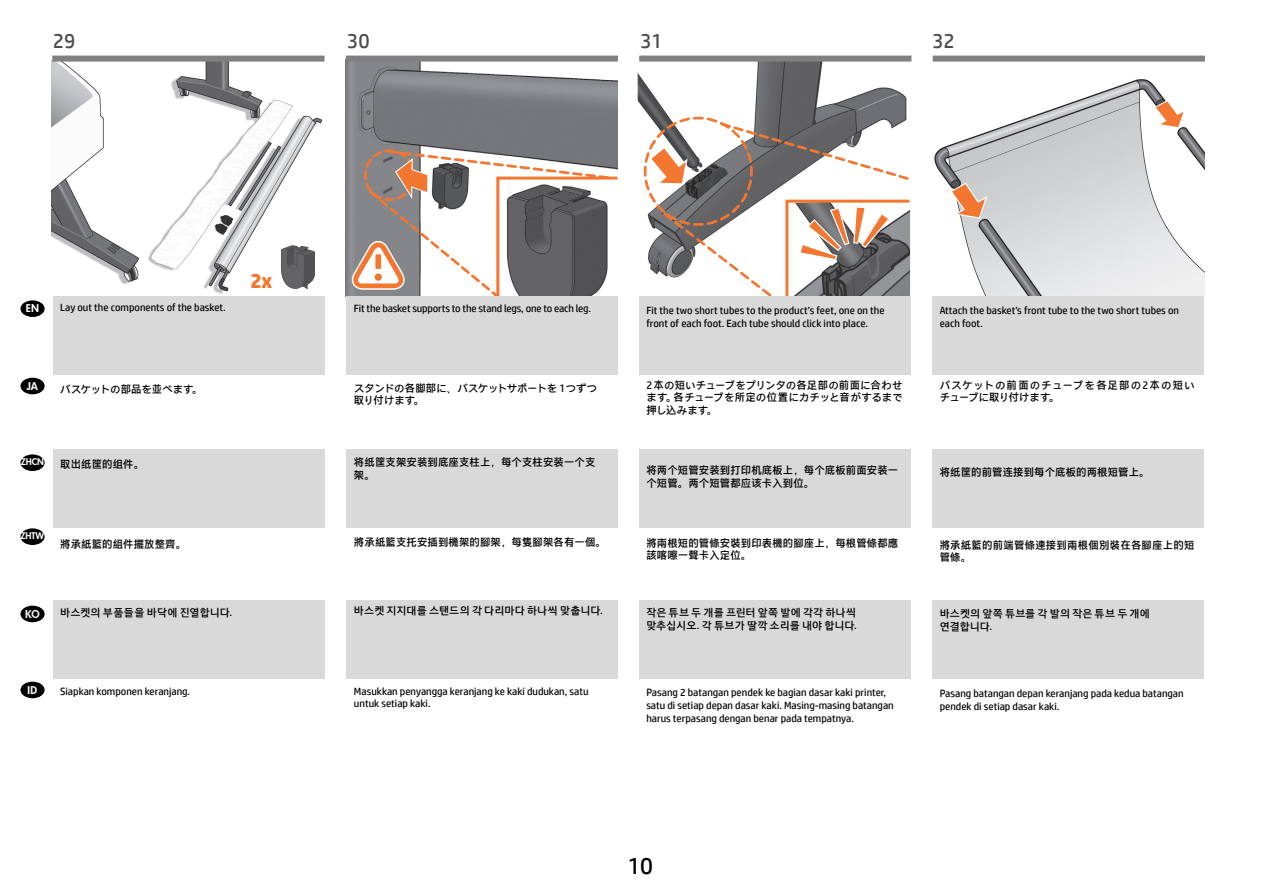
<style>
.page{position:relative;width:1262px;height:894px;background:#fff}
.page>*{position:absolute;margin:0;border:0;box-sizing:border-box;transform-origin:0 0}
.t1{font:24px "HP Simplified";color:#000}
.t2{font:21px "HP Simplified";color:#4d4d4d}
.t3{font:700 21px "HP Simplified";color:#f37730}
.t4{font:10.5px/12.6px "HP Simplified";color:#000}
.t5{font:10.5px/12.6px "HP Simplified Hans";color:#000}
.t6{font:10.5px/12.6px "HP Simplified Hangeul";letter-spacing:.005em;color:#000}
.t7{font:10.5px/12.6px "HP Simplified Hans";letter-spacing:.075em;color:#000}
.t8{font:10.5px/12.6px "HP Simplified Hans";letter-spacing:-.02em;color:#000}
.t9{font:10.5px "Futura Hv";letter-spacing:-.01em;color:#fff}
.t10{font:9px "Futura Hv";letter-spacing:-.01em;color:#fff}
</style>
<div class="page">
<img style="left:346px;top:62px;width:271px;height:234px">
<img style="left:51px;top:60px;width:274px;height:234px">
<img style="left:637px;top:62px;width:270px;height:53px">
<svg style="left:643px;top:115px;width:268px;height:181px"></svg>
<img style="left:934px;top:79px;width:271px;height:216px">
<svg style="left:1146px;top:95px;width:48px;height:42px"></svg>
<svg style="left:939px;top:177px;width:59px;height:52px"></svg>
<svg style="left:351px;top:148px;width:267px;height:148px"></svg>
<svg style="left:278px;top:243px;width:47px;height:49px"></svg>
<div style="left:53px;top:296px;width:272px;height:78px;background:#d9d9d9"></div>
<div style="left:639px;top:296px;width:272px;height:78px;background:#d9d9d9"></div>
<div style="left:346px;top:296px;width:272px;height:78px;background:#d9d9d9"></div>
<div style="left:932px;top:296px;width:272px;height:78px;background:#d9d9d9"></div>
<div style="left:53px;top:449px;width:272px;height:78px;background:#d9d9d9"></div>
<div style="left:639px;top:449px;width:272px;height:78px;background:#d9d9d9"></div>
<div style="left:346px;top:449px;width:272px;height:78px;background:#d9d9d9"></div>
<div style="left:932px;top:449px;width:272px;height:78px;background:#d9d9d9"></div>
<div style="left:53px;top:600px;width:272px;height:78px;background:#d9d9d9"></div>
<div style="left:639px;top:600px;width:272px;height:78px;background:#d9d9d9"></div>
<div style="left:346px;top:600px;width:272px;height:78px;background:#d9d9d9"></div>
<div style="left:932px;top:600px;width:272px;height:78px;background:#d9d9d9"></div>
<div style="left:20px;top:300px;width:25px;height:17px;background:#000;border-radius:50%"></div>
<div style="left:20px;top:377px;width:25px;height:17px;background:#000;border-radius:50%"></div>
<div style="left:20px;top:681px;width:25px;height:17px;background:#000;border-radius:50%"></div>
<div style="left:20px;top:454px;width:25px;height:17px;background:#000;border-radius:50%"></div>
<div style="left:20px;top:528px;width:25px;height:17px;background:#000;border-radius:50%"></div>
<div style="left:20px;top:605px;width:25px;height:17px;background:#000;border-radius:50%"></div>
<div style="left:932px;top:56px;width:273px;height:6px;background:#808080"></div>
<div style="left:346px;top:56px;width:272px;height:6px;background:#808080"></div>
<div style="left:639px;top:56px;width:272px;height:6px;background:#808080"></div>
<div style="left:52px;top:56px;width:272px;height:6px;background:#808080"></div>
<h2 class="t2" style="left:53px;top:27px;width:24px">29</h2>
<h2 class="t2" style="left:347px;top:27px;width:24px">30</h2>
<h2 class="t2" style="left:640px;top:27px;width:24px">31</h2>
<h2 class="t2" style="left:932px;top:27px;width:24px">32</h2>
<h2 class="t3" style="left:250px;top:266px;width:23px">2x</h2>
<p class="t9" style="left:26px;top:301px;width:15px">EN</p>
<p class="t4" style="left:60px;top:301px;width:167px">Lay out the components of the basket.</p>
<p class="t4" style="left:354px;top:302px;width:239px">Fit the basket supports to the stand legs, one to each leg.</p>
<p class="t4" style="left:646px;top:304px;width:240px">Fit the two short tubes to the product’s feet, one on the front of each foot. Each tube should click into place.</p>
<p class="t4" style="left:939px;top:304px;width:241px">Attach the basket’s front tube to the two short tubes on each foot.</p>
<p class="t9" style="left:27px;top:378px;width:12px">JA</p>
<p class="t5" style="left:60px;top:383px;width:144px">バスケットの部品を並べます。</p>
<p class="t8" style="left:354px;top:381px;width:245px">スタンドの各脚部に、バスケットサポートを 1つずつ取り付けます。</p>
<p class="t5" style="left:646px;top:378px;width:258px;text-align:justify">2 本の短いチューブをプリンタの各足部の前面に合わせます。各チューブを所定の位置にカチッと音がするまで押し込みます。</p>
<p class="t7" style="left:939px;top:378px;width:256px">バスケットの前面のチューブを各足部の2本の短いチューブに取り付けます。</p>
<p class="t10" style="left:21px;top:456px;width:25px">ZHCN</p>
<p class="t5" style="left:60px;top:458px;width:85px">取出纸筐的组件。</p>
<p class="t5" style="left:354px;top:456px;width:243px">将纸筐支架安装到底座支柱上，每个支柱安装一个支架。</p>
<p class="t5" style="left:646px;top:464px;width:253px">将两个短管安装到打印机底板上，每个底板前面安装一个短管。两个短管都应该卡入到位。</p>
<p class="t5" style="left:939px;top:466px;width:211px">将纸筐的前管连接到每个底板的两根短管上。</p>
<p class="t10" style="left:20px;top:529px;width:25px">ZHTW</p>
<p class="t5" style="left:60px;top:538px;width:127px">將承紙籃的組件擺放整齊。</p>
<p class="t5" style="left:354px;top:536px;width:253px">將承紙籃支托安插到機架的腳架，每隻腳架各有一個。</p>
<p class="t5" style="left:646px;top:536px;width:253px">將兩根短的管條安裝到印表機的腳座上，每根管條都應該喀嚓一聲卡入定位。</p>
<p class="t5" style="left:939px;top:538px;width:256px">將承紙籃的前端管條連接到兩根個別裝在各腳座上的短管條。</p>
<p class="t9" style="left:25px;top:606px;width:16px">KO</p>
<p class="t6" style="left:60px;top:605px;width:174px">바스켓의 부품들을 바닥에 진열합니다.</p>
<p class="t6" style="left:354px;top:603px;width:250px">바스켓 지지대를 스탠드의 각 다리마다 하나씩 맞춥니다.</p>
<p class="t6" style="left:646px;top:606px;width:212px">작은 튜브 두 개를 프린터 앞쪽 발에 각각 하나씩 맞추십시오. 각 튜브가 딸깍 소리를 내야 합니다.</p>
<p class="t6" style="left:939px;top:606px;width:212px">바스켓의 앞쪽 튜브를 각 발의 작은 튜브 두 개에 연결합니다.</p>
<p class="t9" style="left:28px;top:682px;width:11px">ID</p>
<p class="t4" style="left:60px;top:684px;width:132px">Siapkan komponen keranjang.</p>
<p class="t4" style="left:354px;top:684px;width:236px">Masukkan penyangga keranjang ke kaki dudukan, satu untuk setiap kaki.</p>
<p class="t4" style="left:646px;top:686px;width:249px">Pasang 2 batangan pendek ke bagian dasar kaki printer, satu di setiap depan dasar kaki. Masing-masing batangan harus terpasang dengan benar pada tempatnya.</p>
<p class="t4" style="left:939px;top:686px;width:245px">Pasang batangan depan keranjang pada kedua batangan pendek di setiap dasar kaki.</p>
<h1 class="t1" style="left:628px;top:849px;width:26px">10</h1>
</div>
